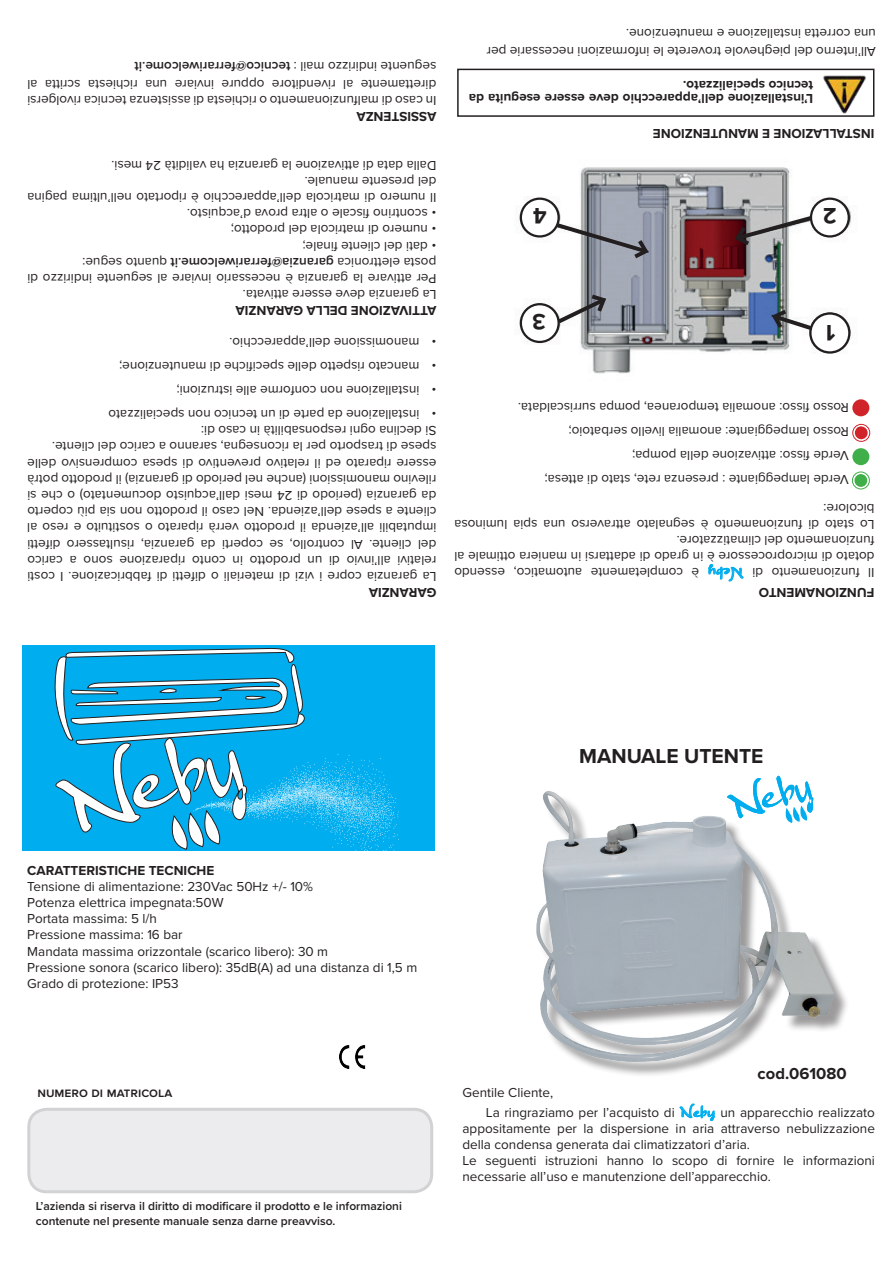
<style>
.page{position:relative;width:893px;height:1263px;background:#fff}
.page>*{position:absolute;margin:0;border:0;box-sizing:border-box;transform-origin:0 0}
.t1{font:700 23.25px "Proxima Nova";color:#231f20}
.t2{font:700 21px "Proxima Nova";color:#231f20}
.t3{font:700 16.5px "Proxima Nova";color:#231f20}
.t4{font:15px "Banana";color:#00aeef}
.t5{font:13.5px/16.2px "Proxima Nova";color:#231f20}
.t6{font:700 13.5px/13.5px "Proxima Nova";color:#231f20}
.t7{font:600 13.5px "Proxima Nova";color:#231f20}
.t8{font:600 12px/14.4px "Proxima Nova";color:#231f20}
.s1{font-weight:400}
.s2{font-weight:600}
.s3{font-family:"Banana";font-size:15px;color:#00aeef}
</style>
<div class="page">
<div style="left:22px;top:645px;width:412px;height:205px;background:#00aeef"></div>
<svg style="left:679px;top:1103px;width:36px;height:19px"></svg>
<div style="left:29px;top:1109px;width:403px;height:83px;background:#ececee;border-radius:18px"></div>
<div style="left:27px;top:1108px;width:406px;height:85px;border:3px solid #d1d2d4;border-radius:18px"></div>
<img style="left:340px;top:1045px;width:26px;height:24px">
<img style="left:536px;top:791px;width:311px;height:284px">
<svg style="left:708px;top:563px;width:36px;height:19px"></svg>
<img style="left:519px;top:167px;width:332px;height:207px">
<div style="left:810px;top:313px;width:39px;height:39px;background:#fff;border-radius:50%"></div>
<div style="left:809px;top:312px;width:41px;height:42px;border:2px solid #231f20;border-radius:50%"></div>
<div style="left:811px;top:199px;width:38px;height:37px;background:#fff;border-radius:50%"></div>
<div style="left:810px;top:198px;width:40px;height:40px;border:2px solid #231f20;border-radius:50%"></div>
<div style="left:521px;top:199px;width:38px;height:37px;background:#fff;border-radius:50%"></div>
<div style="left:520px;top:198px;width:40px;height:40px;border:2px solid #231f20;border-radius:50%"></div>
<div style="left:521px;top:304px;width:38px;height:38px;background:#fff;border-radius:50%"></div>
<div style="left:520px;top:303px;width:40px;height:40px;border:2px solid #231f20;border-radius:50%"></div>
<svg style="left:769px;top:306px;width:46px;height:27px"></svg>
<svg style="left:732px;top:213px;width:83px;height:36px"></svg>
<svg style="left:553px;top:220px;width:98px;height:42px"></svg>
<svg style="left:554px;top:292px;width:55px;height:35px"></svg>
<div style="left:457px;top:69px;width:417px;height:48px;border:2px solid #231f20"></div>
<img style="left:821px;top:72px;width:53px;height:45px">
<div style="left:854px;top:474px;width:13px;height:13px;background:#40ae49;border-radius:50%"></div>
<div style="left:852px;top:472px;width:18px;height:17px;border:1px solid #40ae49;border-radius:50%"></div>
<div style="left:855px;top:426px;width:13px;height:13px;background:#d1232a;border-radius:50%"></div>
<div style="left:852px;top:424px;width:18px;height:18px;border:1px solid #d1232a;border-radius:50%"></div>
<div style="left:852px;top:448px;width:17px;height:17px;background:#40ae49;border-radius:50%"></div>
<div style="left:852px;top:399px;width:17px;height:17px;background:#d1232a;border-radius:50%"></div>
<svg style="left:727px;top:775px;width:86px;height:48px"></svg>
<svg style="left:52px;top:648px;width:347px;height:203px"></svg>
<p class="t7" style="left:436px;top:76px;width:303px;rotate:-180deg"><span class="s1">seguente indirizzo mail :</span> tecnico@ferrariwelcome.it</p>
<p class="t5" style="left:436px;top:109px;width:411px;rotate:-180deg">In caso di malfunzionamento o richiesta di assistenza tecnica rivolgersi direttamente al rivenditore oppure inviare una richiesta scritta al</p>
<p class="t6" style="left:436px;top:124px;width:81px;rotate:-180deg">ASSISTENZA</p>
<p class="t5" style="left:436px;top:174px;width:327px;rotate:-180deg">Dalla data di attivazione la garanzia ha validità 24 mesi.</p>
<p class="t5" style="left:436px;top:206px;width:411px;rotate:-180deg">Il numero di matricola dell’apparecchio è riportato nell’ultima pagina del presente manuale.</p>
<p class="t5" style="left:436px;top:222px;width:251px;rotate:-180deg">• scontrino fiscale o altra prova d’acquisto.</p>
<p class="t5" style="left:436px;top:239px;width:207px;rotate:-180deg">• numero di matricola del prodotto;</p>
<p class="t5" style="left:436px;top:255px;width:135px;rotate:-180deg">• dati del cliente finale;</p>
<p class="t5" style="left:436px;top:287px;width:411px;rotate:-180deg">Per attivare la garanzia è necessario inviare al seguente indirizzo di posta elettronica <span class="s2">garanzia@ferrariwelcome.it</span> quanto segue:</p>
<p class="t5" style="left:436px;top:303px;width:195px;rotate:-180deg">La garanzia deve essere attivata.</p>
<p class="t6" style="left:436px;top:318px;width:202px;rotate:-180deg">ATTIVAZIONE DELLA GARANZIA</p>
<p class="t5" style="left:419px;top:351px;width:191px;rotate:-180deg">manomissione dell’apparecchio.</p>
<p class="t5" style="left:436px;top:351px;width:6px;rotate:-180deg">•</p>
<p class="t5" style="left:419px;top:375px;width:302px;rotate:-180deg">mancato rispetto delle specifiche di manutenzione;</p>
<p class="t5" style="left:436px;top:375px;width:6px;rotate:-180deg">•</p>
<p class="t5" style="left:419px;top:399px;width:244px;rotate:-180deg">installazione non conforme alle istruzioni;</p>
<p class="t5" style="left:436px;top:399px;width:6px;rotate:-180deg">•</p>
<p class="t5" style="left:419px;top:423px;width:312px;rotate:-180deg">installazione da parte di un tecnico non specializzato</p>
<p class="t5" style="left:436px;top:423px;width:6px;rotate:-180deg">•</p>
<p class="t5" style="left:436px;top:439px;width:237px;rotate:-180deg">Si declina ogni responsabilità in caso di:</p>
<p class="t5" style="left:436px;top:585px;width:411px;text-align:justify;rotate:-180deg">La garanzia copre i vizi di materiali o difetti di fabbricazione. I costi relativi all’invio di un prodotto in conto riparazione sono a carico del cliente. Al controllo, se coperti da garanzia, risultassero difetti imputabili all’azienda il prodotto verrà riparato o sostituito e reso al cliente a spese dell’azienda. Nel caso il prodotto non sia più coperto da garanzia (periodo di 24 mesi dall’acquisto documentato) o che si rilevino manomissioni (anche nel periodo di garanzia) il prodotto potrà essere riparato ed il relativo preventivo di spesa comprensivo delle spese di trasporto per la riconsegna, saranno a carico del cliente.</p>
<p class="t6" style="left:436px;top:600px;width:69px;rotate:-180deg">GARANZIA</p>
<p class="t5" style="left:876px;top:61px;width:391px;line-height:18px;rotate:-180deg">All’interno del pieghevole troverete le informazioni necessarie per una corretta installazione e manutenzione.</p>
<p class="t6" style="left:813px;top:106px;width:346px;rotate:-180deg">L’installazione dell’apparecchio deve essere eseguita da tecnico specializzato.</p>
<p class="t6" style="left:874px;top:141px;width:223px;rotate:-180deg">INSTALLAZIONE E MANUTENZIONE</p>
<p class="t1" style="left:547px;top:233px;width:15px;rotate:-180deg">4</p>
<p class="t1" style="left:837px;top:233px;width:15px;rotate:-180deg">2</p>
<p class="t1" style="left:546px;top:339px;width:15px;rotate:-180deg">3</p>
<p class="t1" style="left:836px;top:351px;width:11px;rotate:-180deg">1</p>
<p class="t5" style="left:849px;top:417px;width:332px;rotate:-180deg">Rosso fisso: anomalia temporanea, pompa surriscaldata.</p>
<p class="t5" style="left:849px;top:441px;width:282px;rotate:-180deg">Rosso lampeggiante: anomalia livello serbatoio;</p>
<p class="t5" style="left:849px;top:465px;width:218px;rotate:-180deg">Verde fisso: attivazione della pompa;</p>
<p class="t5" style="left:849px;top:489px;width:306px;rotate:-180deg">Verde lampeggiante : presenza rete, stato di attesa;</p>
<p class="t5" style="left:874px;top:533px;width:422px;rotate:-180deg">Lo stato di funzionamento è segnalato attraverso una spia luminosa bicolore:</p>
<p class="t5" style="left:874px;top:581px;width:422px;rotate:-180deg">Il funzionamento di<br>dotato di microprocessore è in grado di adattarsi in maniera ottimale al funzionamento del climatizzatore.</p>
<p class="t5" style="left:699px;top:581px;width:246px;rotate:-180deg">è completamente automatico, essendo</p>
<p class="t4" style="left:744px;top:583px;width:37px;rotate:-180deg">Neby</p>
<p class="t6" style="left:874px;top:599px;width:117px;rotate:-180deg">FUNZIONAMENTO</p>
<p class="t6" style="left:27px;top:863px;width:189px">CARATTERISTICHE TECNICHE</p>
<p class="t5" style="left:27px;top:877px;width:287px">Tensione di alimentazione: 230Vac 50Hz +/- 10%</p>
<p class="t5" style="left:27px;top:894px;width:198px">Potenza elettrica impegnata:50W</p>
<p class="t5" style="left:27px;top:910px;width:131px">Portata massima: 5 l/h</p>
<p class="t5" style="left:27px;top:926px;width:157px">Pressione massima: 16 bar</p>
<p class="t5" style="left:27px;top:942px;width:302px">Mandata massima orizzontale (scarico libero): 30 m</p>
<p class="t5" style="left:27px;top:958px;width:391px">Pressione sonora (scarico libero): 35dB(A) ad una distanza di 1,5 m</p>
<p class="t5" style="left:27px;top:975px;width:153px">Grado di protezione: IP53</p>
<p class="t7" style="left:37px;top:1082px;width:136px">numero di matricola</p>
<p class="t8" style="left:36px;top:1199px;width:368px">L’azienda si riserva il diritto di modificare il prodotto e le informazioni contenute nel presente manuale senza darne preavviso.</p>
<p class="t2" style="left:579px;top:741px;width:186px">MANUALE UTENTE</p>
<p class="t3" style="left:758px;top:1061px;width:91px">cod.061080</p>
<p class="t5" style="left:462px;top:1084px;width:92px">Gentile Cliente,</p>
<p class="t5" style="left:462px;top:1103px;width:414px;text-align:justify;text-indent:23px">La ringraziamo per l’acquisto di <span class="s3">Neby</span> un apparecchio realizzato appositamente per la dispersione in aria attraverso nebulizzazione della condensa generata dai climatizzatori d’aria.</p>
<p class="t5" style="left:462px;top:1152px;width:414px">Le seguenti istruzioni hanno lo scopo di fornire le informazioni necessarie all’uso e manutenzione dell’apparecchio.</p>
</div>
